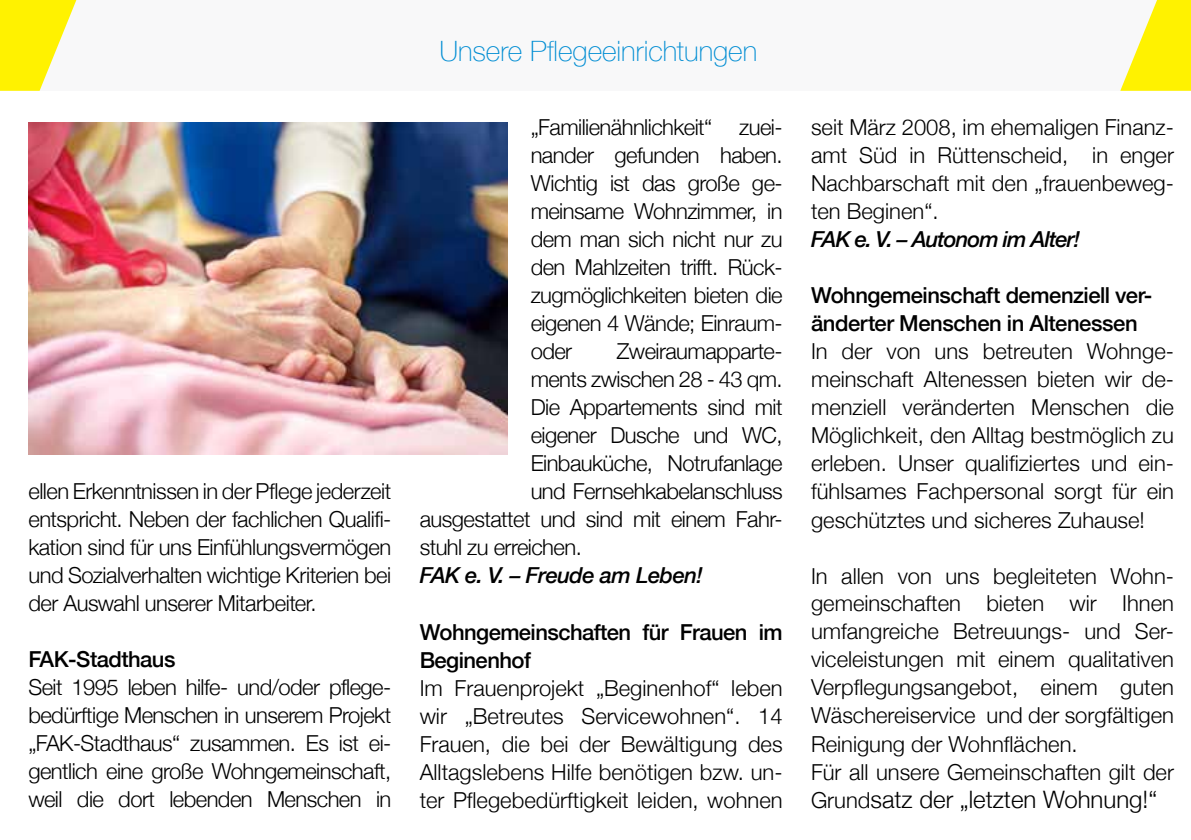
<style>
.page{position:relative;width:1191px;height:840px;background:#fff}
.page>*{position:absolute;margin:0;border:0;box-sizing:border-box;transform-origin:0 0}
.t1{font:100 28px "Helvetica Neue";color:#008dd3}
.t2{font:300 24px "Helvetica Neue";color:#000}
.t3{font:300 22px/28px "Helvetica Neue";color:#000;text-align:justify}
.t4{font:300 22px "Helvetica Neue";letter-spacing:-.025em;color:#000}
.t5{font:500 22px/28px "Helvetica Neue";letter-spacing:-.025em;color:#000}
.t6{font:italic 500 22px "Helvetica Neue";letter-spacing:-.035em;color:#000}
.s1{font-size:22px}
</style>
<div class="page">
<img style="left:28px;top:123px;width:480px;height:331px">
<div style="left:0;top:0;width:1191px;height:91px;background:#f8f8f9"></div>
<svg style="left:0;top:0;width:76px;height:91px"></svg>
<svg style="left:1120px;top:0;width:71px;height:91px"></svg>
<p class="t3" style="left:28px;top:475px;width:364px">ellen Erkenntnissen in der Pflege jederzeit entspricht. Neben der fachlichen Qualifi&shy;kation sind für uns Einfühlungsvermögen und Sozialverhalten wichtige Kriterien bei der Auswahl unserer Mitarbeiter.</p>
<p class="t5" style="left:28px;top:644px;width:149px">FAK-Stadthaus</p>
<p class="t3" style="left:28px;top:671px;width:364px">Seit 1995 leben hilfe- und/oder pflege&shy;bedürftige Menschen in unserem Projekt „FAK-Stadthaus“ zusammen. Es ist ei&shy;gentlich eine große Wohngemeinschaft, weil die dort lebenden Menschen in</p>
<p class="t1" style="left:439px;top:30px;width:319px">Unsere Pflegeeinrichtungen</p>
<p class="t3" style="left:530px;top:112px;width:253px">„Familienähnlichkeit“ zuei&shy;nander gefunden haben.<br>Wichtig ist das große ge&shy;meinsame Wohnzimmer, in dem man sich nicht nur zu den Mahlzeiten trifft. Rück&shy;zugmöglichkeiten bieten die eigenen 4 Wände; Einraum&shy;oder</p>
<p class="t4" style="left:617px;top:333px;width:167px">Zweiraumapparte-</p>
<p class="t4" style="left:530px;top:361px;width:253px">ments zwischen 28 - 43 qm.</p>
<p class="t4" style="left:530px;top:389px;width:253px">Die Appartements sind mit</p>
<p class="t4" style="left:530px;top:417px;width:253px">eigener Dusche und WC,</p>
<p class="t4" style="left:530px;top:445px;width:253px">Einbauküche, Notrufanlage</p>
<p class="t4" style="left:530px;top:473px;width:253px">und Fernsehkabelanschluss</p>
<p class="t4" style="left:420px;top:501px;width:364px">ausgestattet und sind mit einem Fahr-</p>
<p class="t4" style="left:420px;top:529px;width:164px">stuhl zu erreichen.</p>
<p class="t6" style="left:420px;top:556px;width:285px">FAK e. V. – Freude am Leben!</p>
<p class="t5" style="left:420px;top:616px;width:364px">Wohngemeinschaften für Frauen im<br>Beginenhof</p>
<p class="t3" style="left:420px;top:672px;width:364px">Im Frauenprojekt „Beginenhof“ leben wir „Betreutes Servicewohnen“. 14<br>Frauen, die bei der Bewältigung des Alltagslebens Hilfe benötigen bzw. un&shy;ter Pflegebedürftigkeit leiden, wohnen</p>
<p class="t3" style="left:811px;top:112px;width:364px">seit März 2008, im ehemaligen Finanz&shy;amt Süd in Rüttenscheid, in enger Nachbarschaft mit den „frauenbeweg&shy;ten Beginen“.</p>
<p class="t6" style="left:811px;top:220px;width:271px">FAK e. V. – Autonom im Alter!</p>
<p class="t5" style="left:811px;top:280px;width:343px">Wohngemeinschaft demenziell ver&shy;änderter Menschen in Altenessen</p>
<p class="t3" style="left:811px;top:336px;width:364px">In der von uns betreuten Wohnge&shy;meinschaft Altenessen bieten wir de&shy;menziell veränderten Menschen die Möglichkeit, den Alltag bestmöglich zu erleben. Unser qualifiziertes und ein&shy;fühlsames Fachpersonal sorgt für ein geschütztes und sicheres Zuhause!</p>
<p class="t3" style="left:811px;top:560px;width:364px;text-align:left">In allen von uns begleiteten Wohn&shy;gemeinschaften bieten wir Ihnen umfangreiche Betreuungs- und Ser&shy;viceleistungen mit einem qualitativen Verpflegungsangebot, einem guten Wäschereiservice und der sorgfältigen Reinigung der Wohnflächen.<br>Für all unsere Gemeinschaften gilt der</p>
<p class="t2" style="left:811px;top:779px;width:348px"><span class="s1">Grund</span>satz der „letzten Wohnung!“</p>
</div>
